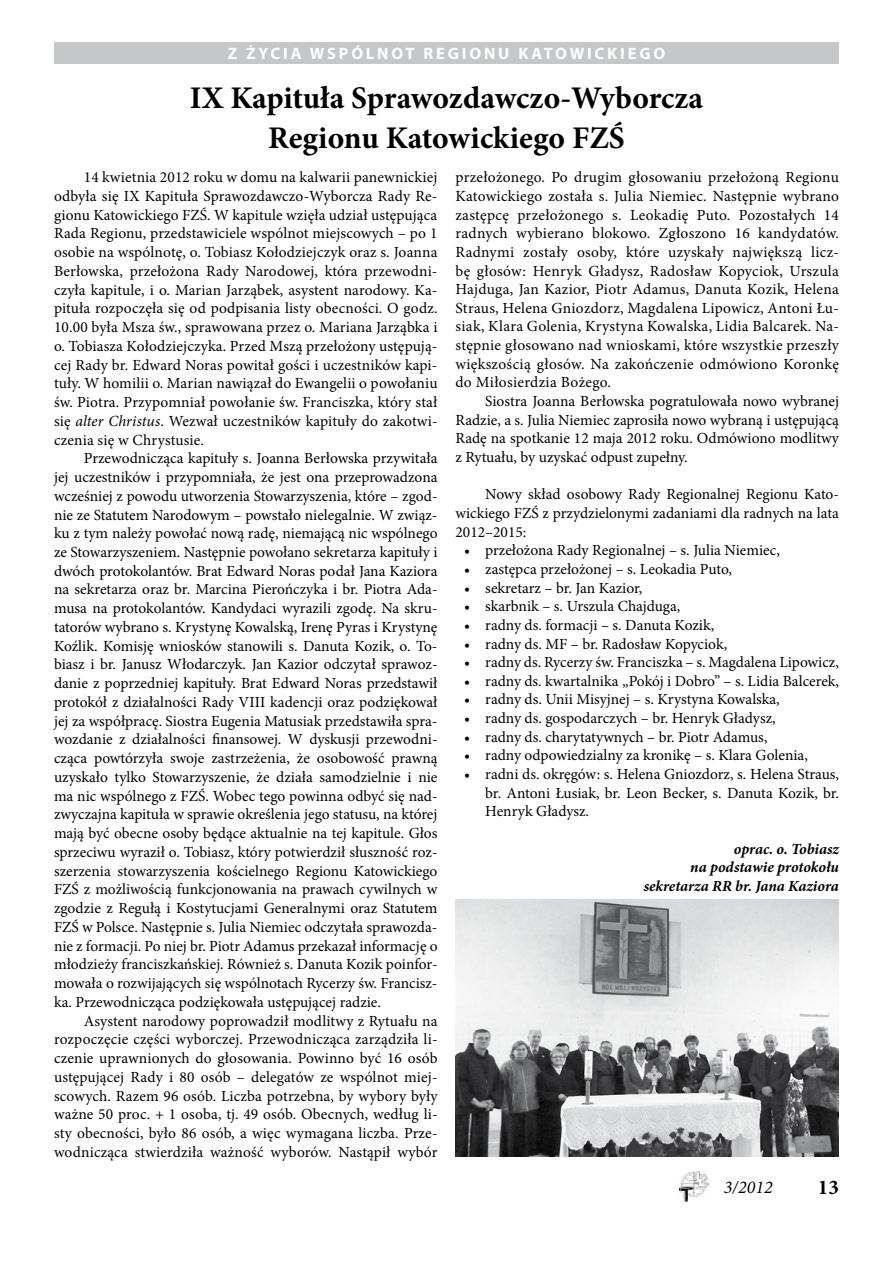
<style>
.page{position:relative;width:893px;height:1263px;background:#fff}
.page>*{position:absolute;margin:0;border:0;box-sizing:border-box;transform-origin:0 0}
.t1{font:700 31.5px/40.5px "Minion Pro";color:#000;text-align:center}
.t2{font:700 21px "Minion Pro";color:#000}
.t3{font:italic 18px "Minion Pro";color:#000}
.t4{font:700 16.5px "Myriad Pro";letter-spacing:.17em;color:#fff}
.t5{font:15.45px/18.8px "Minion Pro";color:#000;text-align:justify}
.t6{font:italic 700 15.45px/18.6px "Minion Pro";letter-spacing:-.005em;color:#000;text-align:right}
.s1{font-style:italic}
</style>
<div class="page">
<img style="left:680px;top:1171px;width:29px;height:31px">
<div style="left:54px;top:43px;width:785px;height:21px;background:#c6c7c8"></div>
<img style="left:455px;top:899px;width:384px;height:258px">
<p class="t4" style="left:228px;top:43px;width:439px">Z ŻYCIA WSPÓLNOT REGIONU KATOWICKIEGO</p>
<h1 class="t1" style="left:190px;top:77px;width:515px">IX Kapituła Sprawozdawczo-Wyborcza<br>Regionu Katowickiego FZŚ</h1>
<p class="t5" style="left:54px;top:168px;width:385px;text-indent:30px">14 kwietnia 2012 roku w domu na kalwarii panewnickiej odbyła się IX Kapituła Sprawozdawczo-Wyborcza Rady Re&shy;gionu Katowickiego FZŚ. W kapitule wzięła udział ustępująca Rada Regionu, przedstawiciele wspólnot miejscowych – po 1 osobie na wspólnotę, o. Tobiasz Kołodziejczyk oraz s. Joanna Berłowska, przełożona Rady Narodowej, która przewodni&shy;czyła kapitule, i o. Marian Jarząbek, asystent narodowy. Ka&shy;pituła rozpoczęła się od podpisania listy obecności. O godz.<br>10.00 była Msza św., sprawowana przez o. Mariana Jarząbka i o. Tobiasza Kołodziejczyka. Przed Mszą przełożony ustępują&shy;cej Rady br. Edward Noras powitał gości i uczestników kapi&shy;tuły. W homilii o. Marian nawiązał do Ewangelii o powołaniu św. Piotra. Przypomniał powołanie św. Franciszka, który stał się <span class="s1">alter Christus</span>. Wezwał uczestników kapituły do zakotwi&shy;czenia się w Chrystusie.</p>
<p class="t5" style="left:54px;top:449px;width:385px;text-indent:30px">Przewodnicząca kapituły s. Joanna Berłowska przywitała jej uczestników i przypomniała, że jest ona przeprowadzona wcześniej z powodu utworzenia Stowarzyszenia, które – zgod&shy;nie ze Statutem Narodowym – powstało nielegalnie. W związ&shy;ku z tym należy powołać nową radę, niemającą nic wspólnego ze Stowarzyszeniem. Następnie powołano sekretarza kapituły i dwóch protokolantów. Brat Edward Noras podał Jana Kaziora na sekretarza oraz br. Marcina Pierończyka i br. Piotra Ada&shy;musa na protokolantów. Kandydaci wyrazili zgodę. Na skru&shy;tatorów wybrano s. Krystynę Kowalską, Irenę Pyras i Krystynę Koźlik. Komisję wniosków stanowili s. Danuta Kozik, o. To&shy;biasz i br. Janusz Włodarczyk. Jan Kazior odczytał sprawoz&shy;danie z poprzedniej kapituły. Brat Edward Noras przedstawił protokół z działalności Rady VIII kadencji oraz podziękował jej za współpracę. Siostra Eugenia Matusiak przedstawiła spra&shy;wozdanie z działalności finansowej. W dyskusji przewodni&shy;cząca powtórzyła swoje zastrzeżenia, że osobowość prawną uzyskało tylko Stowarzyszenie, że działa samodzielnie i nie ma nic wspólnego z FZŚ. Wobec tego powinna odbyć się nad&shy;zwyczajna kapituła w sprawie określenia jego statusu, na której mają być obecne osoby będące aktualnie na tej kapitule. Głos sprzeciwu wyraził o. Tobiasz, który potwierdził słuszność roz&shy;szerzenia stowarzyszenia kościelnego Regionu Katowickiego FZŚ z możliwością funkcjonowania na prawach cywilnych w zgodzie z Regułą i Kostytucjami Generalnymi oraz Statutem FZŚ w Polsce. Następnie s. Julia Niemiec odczytała sprawozda&shy;nie z formacji. Po niej br. Piotr Adamus przekazał informację o młodzieży franciszkańskiej. Również s. Danuta Kozik poinfor&shy;mowała o rozwijających się wspólnotach Rycerzy św. Francisz&shy;ka. Przewodnicząca podziękowała ustępującej radzie.</p>
<p class="t5" style="left:54px;top:1011px;width:385px;text-indent:30px">Asystent narodowy poprowadził modlitwy z Rytuału na rozpoczęcie części wyborczej. Przewodnicząca zarządziła li&shy;czenie uprawnionych do głosowania. Powinno być 16 osób ustępującej Rady i 80 osób – delegatów ze wspólnot miej&shy;scowych. Razem 96 osób. Liczba potrzebna, by wybory były ważne 50 proc. + 1 osoba, tj. 49 osób. Obecnych, według li&shy;sty obecności, było 86 osób, a więc wymagana liczba. Prze&shy;wodnicząca stwierdziła ważność wyborów. Nastąpił wybór</p>
<p class="t5" style="left:455px;top:168px;width:385px">przełożonego. Po drugim głosowaniu przełożoną Regionu Katowickiego została s. Julia Niemiec. Następnie wybrano zastępcę przełożonego s. Leokadię Puto. Pozostałych 14 radnych wybierano blokowo. Zgłoszono 16 kandydatów.<br>Radnymi zostały osoby, które uzyskały największą licz&shy;bę głosów: Henryk Gładysz, Radosław Kopyciok, Urszula Hajduga, Jan Kazior, Piotr Adamus, Danuta Kozik, Helena Straus, Helena Gniozdorz, Magdalena Lipowicz, Antoni Łu&shy;siak, Klara Golenia, Krystyna Kowalska, Lidia Balcarek. Na&shy;stępnie głosowano nad wnioskami, które wszystkie przeszły większością głosów. Na zakończenie odmówiono Koronkę do Miłosierdzia Bożego.</p>
<p class="t5" style="left:455px;top:392px;width:385px;text-indent:30px">Siostra Joanna Berłowska pogratulowała nowo wybranej Radzie, a s. Julia Niemiec zaprosiła nowo wybraną i ustępującą Radę na spotkanie 12 maja 2012 roku. Odmówiono modlitwy z Rytuału, by uzyskać odpust zupełny.</p>
<p class="t5" style="left:455px;top:485px;width:385px;text-indent:30px">Nowy skład osobowy Rady Regionalnej Regionu Kato&shy;wickiego FZŚ z przydzielonymi zadaniami dla radnych na lata 2012–2015:</p>
<p class="t5" style="left:464px;top:541px;width:317px">• przełożona Rady Regionalnej – s. Julia Niemiec,</p>
<p class="t5" style="left:464px;top:560px;width:270px">• zastępca przełożonej – s. Leokadia Puto,</p>
<p class="t5" style="left:464px;top:578px;width:180px">• sekretarz – br. Jan Kazior,</p>
<p class="t5" style="left:464px;top:597px;width:218px">• skarbnik – s. Urszula Chajduga,</p>
<p class="t5" style="left:464px;top:616px;width:252px">• radny ds. formacji – s. Danuta Kozik,</p>
<p class="t5" style="left:464px;top:634px;width:265px">• radny ds. MF – br. Radosław Kopyciok,</p>
<p class="t5" style="left:464px;top:653px;width:376px">• radny ds. Rycerzy św. Franciszka – s. Magdalena Lipowicz,</p>
<p class="t5" style="left:464px;top:671px;width:376px">• radny ds. kwartalnika „Pokój i Dobro” – s. Lidia Balcerek,</p>
<p class="t5" style="left:464px;top:690px;width:317px">• radny ds. Unii Misyjnej – s. Krystyna Kowalska,</p>
<p class="t5" style="left:464px;top:709px;width:313px">• radny ds. gospodarczych – br. Henryk Gładysz,</p>
<p class="t5" style="left:464px;top:727px;width:305px">• radny ds. charytatywnych – br. Piotr Adamus,</p>
<p class="t5" style="left:464px;top:746px;width:345px">• radny odpowiedzialny za kronikę – s. Klara Golenia,</p>
<p class="t5" style="left:485px;top:765px;width:355px;text-indent:-21px">• radni ds. okręgów: s. Helena Gniozdorz, s. Helena Straus, br. Antoni Łusiak, br. Leon Becker, s. Danuta Kozik, br.<br>Henryk Gładysz.</p>
<p class="t6" style="left:644px;top:839px;width:197px">oprac. o. Tobiasz<br>na podstawie protokołu sekretarza RR br. Jana Kaziora</p>
<p class="t3" style="left:724px;top:1175px;width:50px">3/2012</p>
<h2 class="t2" style="left:818px;top:1172px;width:22px">13</h2>
</div>
